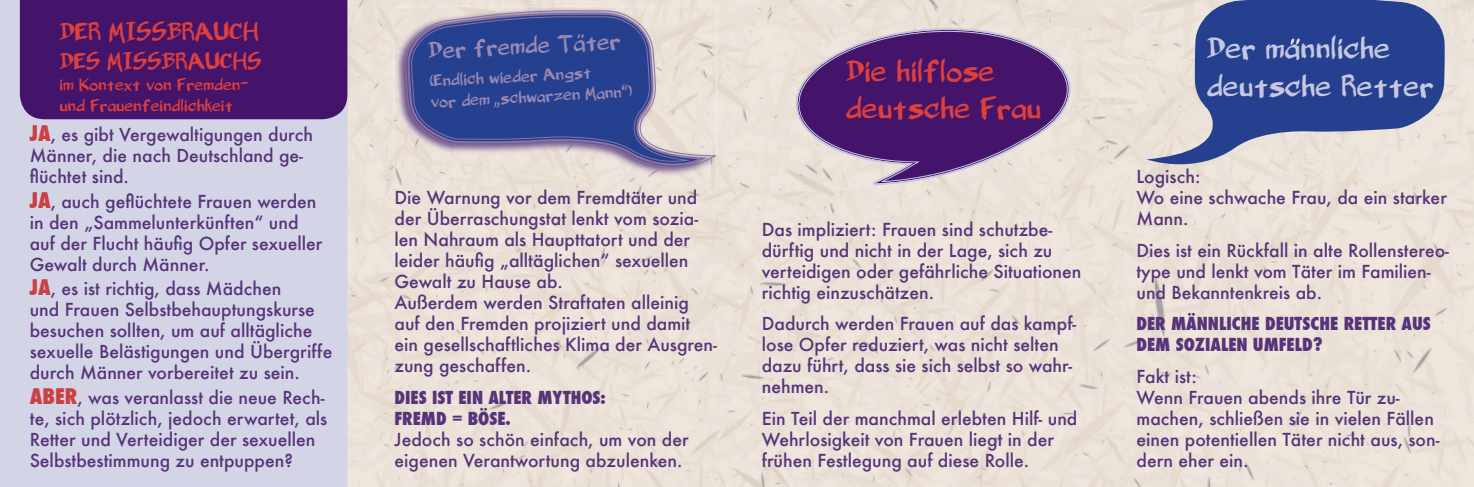
<style>
.page{position:relative;width:1474px;height:487px;background:#fff}
.page>*{position:absolute;margin:0;border:0;box-sizing:border-box;transform-origin:0 0}
.t1{font:31.5px/37.8px "Belligerent Madness";color:#c7c7e0}
.t2{font:31.5px/37.8px "Belligerent Madness";color:#dd403d}
.t3{font:26.25px "Belligerent Madness";color:#dd403d}
.t4{font:24.5px "Belligerent Madness";color:#dd403d}
.t5{font:24.5px "Belligerent Madness";color:#9a89b3}
.t6{font:500 17.5px/21px "Futura";color:#573379}
.t7{font:800 condensed 17.5px/21px "Futura";color:#573379}
.t8{font:17.5px/21px "Belligerent Madness";color:#dd403d}
.t9{font:17.5px/21px "Belligerent Madness";color:#9a89b3}
.s1{font-weight:800;font-stretch:condensed;font-size:21px;color:#cb4042}
</style>
<div class="page">
<img style="left:347px;top:0;width:81px;height:486px">
<img style="left:428px;top:0;width:1045px;height:60px">
<img style="left:676px;top:60px;width:797px;height:426px">
<img style="left:428px;top:192px;width:248px;height:294px">
<div style="left:0;top:0;width:347px;height:486px;background:#d4d4e7"></div>
<svg style="left:790px;top:18px;width:287px;height:174px"></svg>
<svg style="left:793px;top:22px;width:280px;height:165px"></svg>
<div style="left:20px;top:0;width:327px;height:119px;background:#44146b"></div>
<img style="left:394px;top:6px;width:8px;height:171px">
<svg style="left:402px;top:1px;width:318px;height:191px"></svg>
<svg style="left:577px;top:34px;width:7px;height:5px"></svg>
<svg style="left:493px;top:102px;width:6px;height:6px"></svg>
<svg style="left:1146px;top:0;width:298px;height:176px;fill:#25408f"></svg>
<svg style="left:1290px;top:38px;width:9px;height:7px"></svg>
<h2 class="t3" style="left:60px;top:18px;width:200px">DER MISSBRAUCH</h2>
<h3 class="t4" style="left:60px;top:49px;width:203px">DES MISSBRAUCHS</h3>
<p class="t8" style="left:60px;top:75px;width:190px">im Kontext von Fremden&shy;und Frauenfeindlichkeit</p>
<p class="t6" style="left:30px;top:124px;width:285px"><span class="s1">JA</span>, es gibt Vergewaltigungen durch<br>Männer, die nach Deutschland ge&shy;flüchtet sind.</p>
<p class="t6" style="left:30px;top:190px;width:294px"><span class="s1">JA</span>, auch geflüchtete Frauen werden in den „Sammelunterkünften“ und auf der Flucht häufig Opfer sexueller<br>Gewalt durch Männer.</p>
<p class="t6" style="left:30px;top:278px;width:304px"><span class="s1">JA</span>, es ist richtig, dass Mädchen<br>und Frauen Selbstbehauptungskurse besuchen sollten, um auf alltägliche sexuelle Belästigungen und Übergriffe durch Männer vorbereitet zu sein.</p>
<p class="t6" style="left:30px;top:386px;width:299px"><span class="s1">ABER</span>, was veranlasst die neue Rech&shy;te, sich plötzlich, jedoch erwartet, als Retter und Verteidiger der sexuellen Selbstbestimmung zu entpuppen?</p>
<h3 class="t5" style="left:427px;top:38px;width:194px;rotate:-3deg">Der fremde Tater</h3>
<p class="t9" style="left:429px;top:71px;width:203px;rotate:-3deg">(Endlich wieder Angst<br>vor dem schwarzen Mann“)</p>
<p class="t6" style="left:394px;top:187px;width:324px">Die Warnung vor dem Fremdtäter und der Überraschungstat lenkt vom sozia&shy;len Nahraum als Haupttatort und der leider häufig „alltäglichen“ sexuellen Gewalt zu Hause ab.<br>Außerdem werden Straftaten alleinig auf den Fremden projiziert und damit ein gesellschaftliches Klima der Ausgren&shy;zung geschaffen.</p>
<p class="t7" style="left:394px;top:386px;width:213px">DIES IST EIN ALTER MYTHOS:<br>FREMD = BÖSE.</p>
<p class="t6" style="left:394px;top:428px;width:295px">Jedoch so schön einfach, um von der eigenen Verantwortung abzulenken.</p>
<h1 class="t2" style="left:845px;top:53px;width:197px">Die hilflose deutsche Frau</h1>
<p class="t6" style="left:761px;top:218px;width:321px">Das impliziert: Frauen sind schutzbe&shy;dürftig und nicht in der Lage, sich zu verteidigen oder gefährliche Situationen richtig einzuschätzen.</p>
<p class="t6" style="left:761px;top:313px;width:316px">Dadurch werden Frauen auf das kampf&shy;lose Opfer reduziert, was nicht selten dazu führt, dass sie sich selbst so wahr&shy;nehmen.</p>
<p class="t6" style="left:761px;top:407px;width:317px">Ein Teil der manchmal erlebten Hilf- und<br>Wehrlosigkeit von Frauen liegt in der frühen Festlegung auf diese Rolle.</p>
<h1 class="t1" style="left:1206px;top:31px;width:228px">Der mannliche deutsche Retter</h1>
<p class="t6" style="left:1136px;top:166px;width:312px">Logisch:<br>Wo eine schwache Frau, da ein starker<br>Mann.</p>
<p class="t6" style="left:1136px;top:239px;width:314px">Dies ist ein Rückfall in alte Rollenstereo&shy;type und lenkt vom Täter im Familien&shy;und Bekanntenkreis ab.</p>
<p class="t7" style="left:1136px;top:313px;width:296px">DER MÄNNLICHE DEUTSCHE RETTER AUS<br>DEM SOZIALEN UMFELD?</p>
<p class="t6" style="left:1136px;top:365px;width:304px">Fakt ist:<br>Wenn Frauen abends ihre Tür zu&shy;machen, schließen sie in vielen Fällen einen potentiellen Täter nicht aus, son&shy;dern eher ein.</p>
</div>
